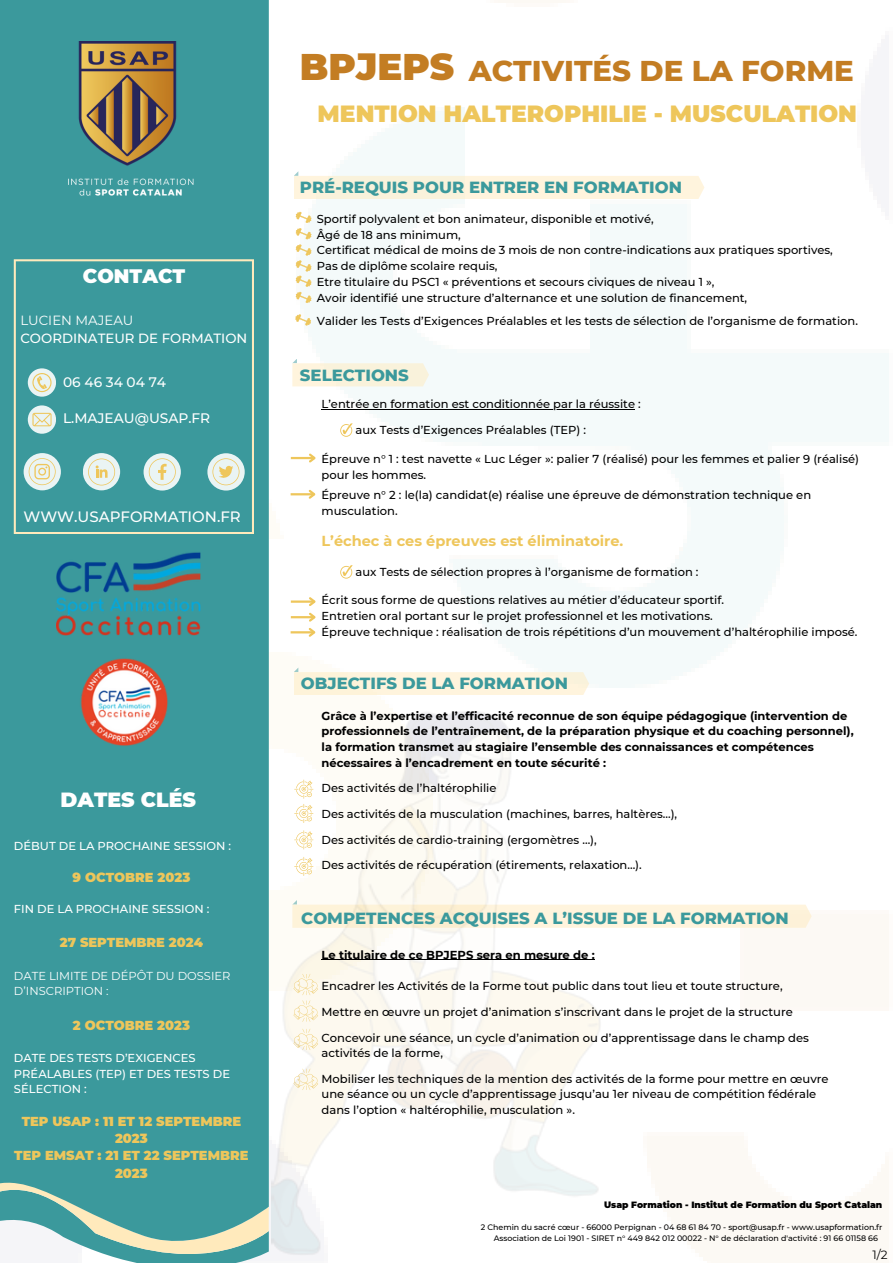
<style>
.page{position:relative;width:893px;height:1264px;background:#fff}
.page>*{position:absolute;margin:0;border:0;box-sizing:border-box;transform-origin:0 0}
.t1{font:900 37.05px "Montserrat";color:#c37d23}
.t2{font:800 29.25px "Montserrat";color:#c37d23}
.t3{font:900 23.4px "Montserrat";color:#eec65b}
.t4{font:900 20.55px "Montserrat";color:#fff}
.t5{font:900 19.5px "Montserrat";color:#fff}
.t6{font:800 16.5px "Montserrat";color:#3b999c}
.t7{font:500 15px "Montserrat";color:#fff}
.t8{font:700 14.55px "Montserrat";color:#eec65b}
.t9{font:500 13.8px "Montserrat";color:#fff}
.t10{font:500 13.35px/17.7px "Montserrat";color:#fff}
.t11{font:900 13.05px/17.2px "Montserrat";color:#eec65b;text-align:center}
.t12{font:12px "Montserrat";color:#000}
.t13{font:500 11.55px/15.6px "Montserrat";color:#000}
.t14{font:700 11.55px/15.6px "Montserrat";color:#000}
.t15{font:500 11.55px/15.3px "Montserrat";color:#fff}
.t16{font:11.55px/15.3px "Montserrat";color:#fff}
.t17{font:900 9.15px "Montserrat";color:#000}
.t18{font:500 7.95px "Montserrat";color:#000}
.s1{font-weight:400}
</style>
<div class="page">
<hr style="left:321px;top:409px;width:314px;height:1px;background:#000">
<svg style="left:294px;top:171px;width:410px;height:28px"></svg>
<svg style="left:292px;top:358px;width:137px;height:28px"></svg>
<svg style="left:340px;top:423px;width:12px;height:14px"></svg>
<svg style="left:340px;top:565px;width:12px;height:13px"></svg>
<hr style="left:291px;top:457px;width:23px;height:2px;background:#eec65b">
<svg style="left:307px;top:453px;width:9px;height:10px"></svg>
<svg style="left:294px;top:667px;width:295px;height:28px"></svg>
<hr style="left:290px;top:493px;width:24px;height:2px;background:#eec65b">
<svg style="left:307px;top:489px;width:9px;height:10px"></svg>
<hr style="left:291px;top:600px;width:23px;height:2px;background:#eec65b">
<div style="left:657px;top:904px;width:154px;height:23px;background:#fff4dd"></div>
<svg style="left:295px;top:212px;width:16px;height:91px"></svg>
<svg style="left:295px;top:314px;width:16px;height:11px"></svg>
<div style="left:0;top:0;width:269px;height:1262px;background:#3b999c"></div>
<img style="left:80px;top:658px;width:88px;height:88px">
<hr style="left:290px;top:631px;width:24px;height:2px;background:#eec65b">
<hr style="left:291px;top:616px;width:23px;height:2px;background:#eec65b">
<svg style="left:307px;top:597px;width:9px;height:40px"></svg>
<img style="left:56px;top:552px;width:144px;height:83px">
<img style="left:272px;top:700px;width:385px;height:562px">
<svg style="left:294px;top:856px;width:19px;height:20px"></svg>
<img style="left:68px;top:41px;width:126px;height:155px">
<hr style="left:321px;top:959px;width:273px;height:1px;background:#000">
<svg style="left:14px;top:259px;width:240px;height:275px"></svg>
<p class="t5" style="left:83px;top:264px;width:104px">CONTACT</p>
<p class="t10" style="left:20px;top:312px;width:228px"><span class="s1">LUCIEN MAJEAU<br></span>COORDINATEUR DE FORMATION</p>
<p class="t9" style="left:63px;top:373px;width:104px">06 46 34 04 74</p>
<p class="t9" style="left:63px;top:410px;width:149px">L.MAJEAU@USAP.FR</p>
<p class="t7" style="left:23px;top:507px;width:219px">WWW.USAPFORMATION.FR</p>
<p class="t4" style="left:61px;top:787px;width:137px">DATES CLÉS</p>
<p class="t15" style="left:14px;top:837px;width:219px">DÉBUT DE LA PROCHAINE SESSION :</p>
<p class="t11" style="left:72px;top:868px;width:119px">9 OCTOBRE 2023</p>
<p class="t15" style="left:14px;top:901px;width:197px">FIN DE LA PROCHAINE SESSION :</p>
<p class="t11" style="left:60px;top:934px;width:145px">27 SEPTEMBRE 2024</p>
<p class="t16" style="left:14px;top:968px;width:218px">DATE LIMITE DE DÉPÔT DU DOSSIER<br>D’INSCRIPTION :</p>
<p class="t11" style="left:73px;top:1016px;width:119px">2 OCTOBRE 2023</p>
<p class="t15" style="left:14px;top:1050px;width:217px">DATE DES TESTS D’EXIGENCES<br>PRÉALABLES (TEP) ET DES TESTS DE<br>SÉLECTION :</p>
<p class="t11" style="left:22px;top:1112px;width:221px">TEP USAP : 11 ET 12 SEPTEMBRE<br>2023</p>
<p class="t11" style="left:14px;top:1146px;width:236px">TEP EMSAT : 21 ET 22 SEPTEMBRE<br>2023</p>
<p class="t1" style="left:300px;top:44px;width:156px">BPJEPS</p>
<p class="t2" style="left:468px;top:53px;width:386px">ACTIVITÉS DE LA FORME</p>
<p class="t3" style="left:317px;top:100px;width:541px">MENTION HALTEROPHILIE - MUSCULATION</p>
<p class="t6" style="left:300px;top:177px;width:383px">PRÉ-REQUIS POUR ENTRER EN FORMATION</p>
<p class="t13" style="left:317px;top:211px;width:338px">Sportif polyvalent et bon animateur, disponible et motivé,</p>
<p class="t13" style="left:317px;top:226px;width:145px">Âgé de 18 ans minimum,</p>
<p class="t13" style="left:317px;top:242px;width:517px">Certificat médical de moins de 3 mois de non contre-indications aux pratiques sportives,</p>
<p class="t13" style="left:317px;top:258px;width:182px">Pas de diplôme scolaire requis,</p>
<p class="t13" style="left:317px;top:274px;width:399px">Etre titulaire du PSC1 « préventions et secours civiques de niveau 1 »,</p>
<p class="t13" style="left:317px;top:290px;width:432px">Avoir identifié une structure d’alternance et une solution de financement,</p>
<p class="t13" style="left:317px;top:313px;width:542px">Valider les Tests d’Exigences Préalables et les tests de sélection de l’organisme de formation.</p>
<p class="t6" style="left:300px;top:364px;width:110px">SELECTIONS</p>
<p class="t13" style="left:321px;top:396px;width:321px">L’entrée en formation est conditionnée par la réussite :</p>
<p class="t13" style="left:355px;top:422px;width:232px">aux Tests d’Exigences Préalables (TEP) :</p>
<p class="t13" style="left:321px;top:450px;width:539px;line-height:16px">Épreuve n° 1 : test navette « Luc Léger »: palier 7 (réalisé) pour les femmes et palier 9 (réalisé) pour les hommes.</p>
<p class="t13" style="left:321px;top:486px;width:491px;line-height:16px">Épreuve n° 2 : le(la) candidat(e) réalise une épreuve de démonstration technique en musculation.</p>
<p class="t8" style="left:321px;top:532px;width:303px">L’échec à ces épreuves est éliminatoire.</p>
<p class="t13" style="left:355px;top:564px;width:344px">aux Tests de sélection propres à l’organisme de formation :</p>
<p class="t13" style="left:321px;top:592px;width:404px">Écrit sous forme de questions relatives au métier d’éducateur sportif.</p>
<p class="t13" style="left:321px;top:608px;width:393px">Entretien oral portant sur le projet professionnel et les motivations.</p>
<p class="t13" style="left:321px;top:624px;width:537px">Épreuve technique : réalisation de trois répétitions d’un mouvement d’haltérophilie imposé.</p>
<p class="t6" style="left:301px;top:673px;width:268px">OBJECTIFS DE LA FORMATION</p>
<p class="t14" style="left:321px;top:708px;width:533px">Grâce à l’expertise et l’efficacité reconnue de son équipe pédagogique (intervention de professionnels de l’entraînement, de la préparation physique et du coaching personnel), la formation transmet au stagiaire l’ensemble des connaissances et compétences nécessaires à l’encadrement en toute sécurité :</p>
<p class="t13" style="left:321px;top:780px;width:176px">Des activités de l’haltérophilie</p>
<p class="t13" style="left:321px;top:806px;width:357px">Des activités de la musculation (machines, barres, haltères...),</p>
<p class="t13" style="left:321px;top:831px;width:277px">Des activités de cardio-training (ergomètres ...),</p>
<p class="t13" style="left:321px;top:857px;width:322px">Des activités de récupération (étirements, relaxation...).</p>
<p class="t6" style="left:301px;top:907px;width:489px">COMPETENCES ACQUISES A L’ISSUE DE LA FORMATION</p>
<p class="t14" style="left:321px;top:947px;width:275px">Le titulaire de ce BPJEPS sera en mesure de :</p>
<p class="t13" style="left:321px;top:978px;width:462px">Encadrer les Activités de la Forme tout public dans tout lieu et toute structure,</p>
<p class="t13" style="left:321px;top:1003px;width:473px">Mettre en œuvre un projet d’animation s’inscrivant dans le projet de la structure</p>
<p class="t13" style="left:321px;top:1029px;width:489px">Concevoir une séance, un cycle d’animation ou d’apprentissage dans le champ des activités de la forme,</p>
<p class="t13" style="left:321px;top:1070px;width:508px">Mobiliser les techniques de la mention des activités de la forme pour mettre en œuvre une séance ou un cycle d’apprentissage jusqu’au 1er niveau de compétition fédérale dans l’option « haltérophilie, musculation ».</p>
<p class="t17" style="left:604px;top:1199px;width:280px">Usap Formation - Institut de Formation du Sport Catalan</p>
<p class="t18" style="left:480px;top:1221px;width:403px">2 Chemin du sacré cœur - 66000 Perpignan - 04 68 61 84 70 - sport@usap.fr - www.usapformation.fr</p>
<p class="t18" style="left:493px;top:1232px;width:386px">Association de Loi 1901 - SIRET n° 449 842 012 00022 - N° de déclaration d'activité : 91 66 01158 66</p>
<p class="t12" style="left:872px;top:1246px;width:17px">1/2</p>
</div>
